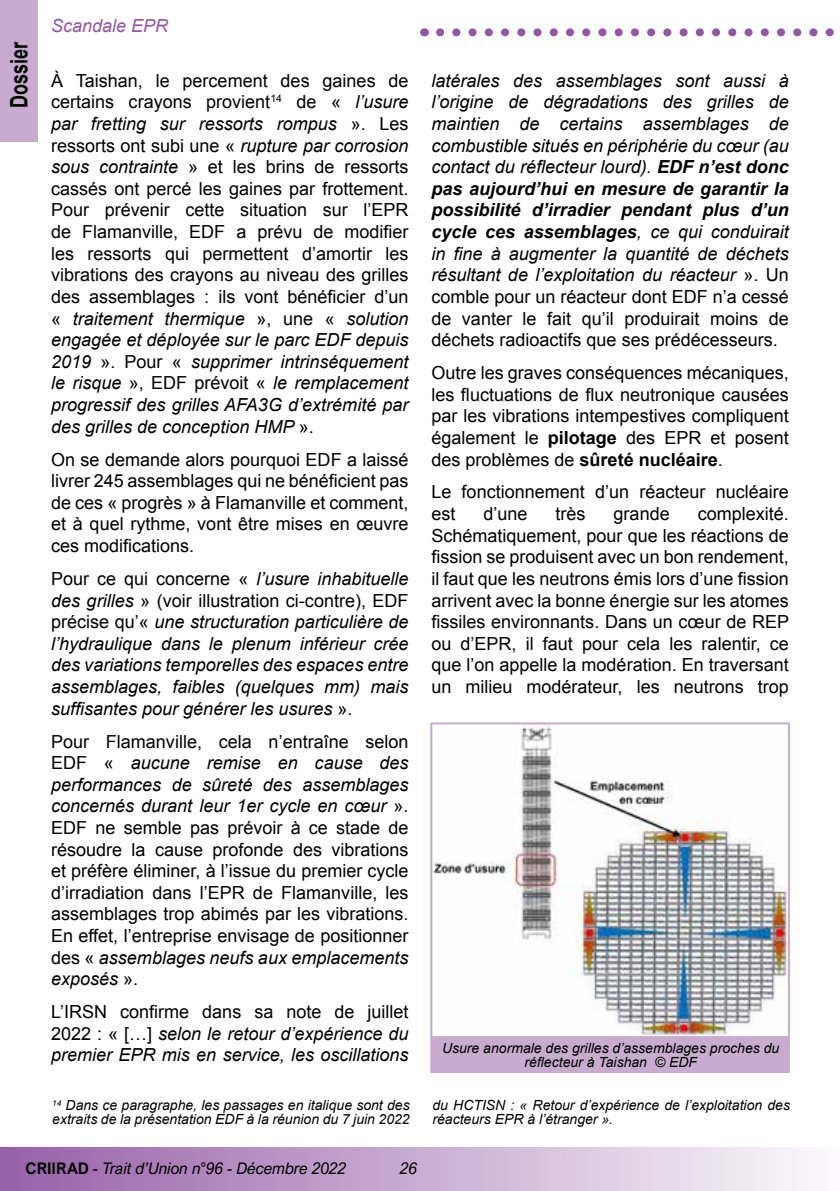
<style>
.page{position:relative;width:840px;height:1191px;background:#fff}
.page>*{position:absolute;margin:0;border:0;box-sizing:border-box;transform-origin:0 0}
.t1{font:700 24px "Arial";color:#000;scale:.75 1}
.t2{font:18px/21.6px "Arial";color:#000;text-align:justify}
.t3{font:italic 18px/21.6px "Arial";color:#000;text-align:justify}
.t4{font:italic 18px "Arial";color:#9258a4}
.t5{font:italic 16px "Arial Nova";color:#000;scale:.96 1}
.t6{font:italic 14px/14px "Arial";color:#000}
.s1{font-style:italic}
.s2{font-style:normal}
.s3{font-weight:700}
.s4{font-weight:700;font-style:normal}
</style>
<div class="page">
<svg style="left:440px;top:28px;width:394px;height:8px"></svg>
<div style="left:0;top:1147px;width:839px;height:44px;background:linear-gradient(to right,#9760a8,#fcfafc)"></div>
<div style="left:0;top:0;width:37px;height:142px;background:#c8abcf"></div>
<img style="left:433px;top:725px;width:353px;height:310px">
<div style="left:430px;top:722px;width:359px;height:316px;border:2px solid #c8abcf"></div>
<div style="left:430px;top:1036px;width:359px;height:37px;background:#c8abcf"></div>
<h1 class="t1" style="left:3px;top:108px;width:90px;rotate:-90deg">Dossier</h1>
<p class="t4" style="left:51px;top:14px;width:119px">Scandale EPR</p>
<p class="t2" style="left:51px;top:70px;width:359px">À Taishan, le percement des gaines de certains crayons provient<sup>14</sup> de « <span class="s1">l’usure par fretting sur ressorts rompus</span> ». Les ressorts ont subi une « <span class="s1">rupture par corrosion sous contrainte</span> » et les brins de ressorts cassés ont percé les gaines par frottement.<br>Pour prévenir cette situation sur l’EPR de Flamanville, EDF a prévu de modifier les ressorts qui permettent d’amortir les vibrations des crayons au niveau des grilles des assemblages : ils vont bénéficier d’un « <span class="s1">traitement thermique</span> », une « <span class="s1">solution engagée et déployée sur le parc EDF depuis 2019</span> ». Pour « <span class="s1">supprimer intrinséquement le risque</span> », EDF prévoit « <span class="s1">le remplacement progressif des grilles AFA3G d’extrémité par des grilles de conception HMP</span> ».</p>
<p class="t2" style="left:51px;top:448px;width:359px">On se demande alors pourquoi EDF a laissé livrer 245 assemblages qui ne bénéficient pas de ces « progrès » à Flamanville et comment, et à quel rythme, vont être mises en œuvre ces modifications.</p>
<p class="t3" style="left:51px;top:568px;width:359px"><span class="s2">Pour ce qui concerne «</span> l’usure inhabituelle des grilles <span class="s2">» (voir illustration ci-contre), EDF précise qu’«</span> une structuration particulière de l’hydraulique dans le plenum inférieur crée des variations temporelles des espaces entre assemblages, faibles (quelques mm) mais suffisantes pour générer les usures <span class="s2">».</span></p>
<p class="t2" style="left:51px;top:730px;width:359px">Pour Flamanville, cela n’entraîne selon EDF « <span class="s1">aucune remise en cause des performances de sûreté des assemblages concernés durant leur 1er cycle en cœur</span> ».<br>EDF ne semble pas prévoir à ce stade de résoudre la cause profonde des vibrations et préfère éliminer, à l’issue du premier cycle d’irradiation dans l’EPR de Flamanville, les assemblages trop abimés par les vibrations.<br>En effet, l’entreprise envisage de positionner des « <span class="s1">assemblages neufs aux emplacements exposés</span> ».</p>
<p class="t3" style="left:51px;top:1001px;width:359px"><span class="s2">L’IRSN confirme dans sa note de juillet 2022 : « […]</span> selon le retour d’expérience du premier EPR mis en service, les oscillations</p>
<p class="t3" style="left:431px;top:70px;width:359px">latérales des assemblages sont aussi à l’origine de dégradations des grilles de maintien de certains assemblages de combustible situés en périphérie du cœur (au contact du réflecteur lourd). <span class="s3">EDF n’est donc pas aujourd’hui en mesure de garantir la possibilité d’irradier pendant plus d’un cycle ces assemblages</span>, ce qui conduirait in fine à augmenter la quantité de déchets résultant de l’exploitation du réacteur <span class="s2">». Un comble pour un réacteur dont EDF n’a cessé de vanter le fait qu’il produirait moins de déchets radioactifs que ses prédécesseurs.</span></p>
<p class="t2" style="left:431px;top:362px;width:359px">Outre les graves conséquences mécaniques, les fluctuations de flux neutronique causées par les vibrations intempestives compliquent également le <span class="s3">pilotage</span> des EPR et posent des problèmes de <span class="s3">sûreté nucléaire</span>.</p>
<p class="t2" style="left:431px;top:481px;width:359px">Le fonctionnement d’un réacteur nucléaire est</p>
<p class="t2" style="left:483px;top:503px;width:46px">d’une</p>
<p class="t2" style="left:555px;top:503px;width:32px">très</p>
<p class="t2" style="left:613px;top:503px;width:58px">grande</p>
<p class="t2" style="left:431px;top:503px;width:359px;text-indent:266px">complexité.<br>Schématiquement, pour que les réactions de fission se produisent avec un bon rendement, il faut que les neutrons émis lors d’une fission arrivent avec la bonne énergie sur les atomes fissiles environnants. Dans un cœur de REP ou d’EPR, il faut pour cela les ralentir, ce que l’on appelle la modération. En traversant un milieu modérateur, les neutrons trop</p>
<p class="t6" style="left:442px;top:1041px;width:338px;text-align:center">Usure anormale des grilles d’assemblages proches du réflecteur à Taishan © EDF</p>
<p class="t6" style="left:52px;top:1098px;width:359px"><sup>14</sup> Dans ce paragraphe, les passages en italique sont des extraits de la présentation EDF à la réunion du 7 juin 2022</p>
<p class="t6" style="left:432px;top:1098px;width:359px">du HCTISN : « Retour d’expérience de l’exploitation des réacteurs EPR à l’étranger ».</p>
<p class="t5" style="left:26px;top:1159px;width:335px"><span class="s4">CRIIRAD</span> - Trait d’Union n°96 - Décembre 2022</p>
<p class="t5" style="left:400px;top:1159px;width:19px">26</p>
</div>
